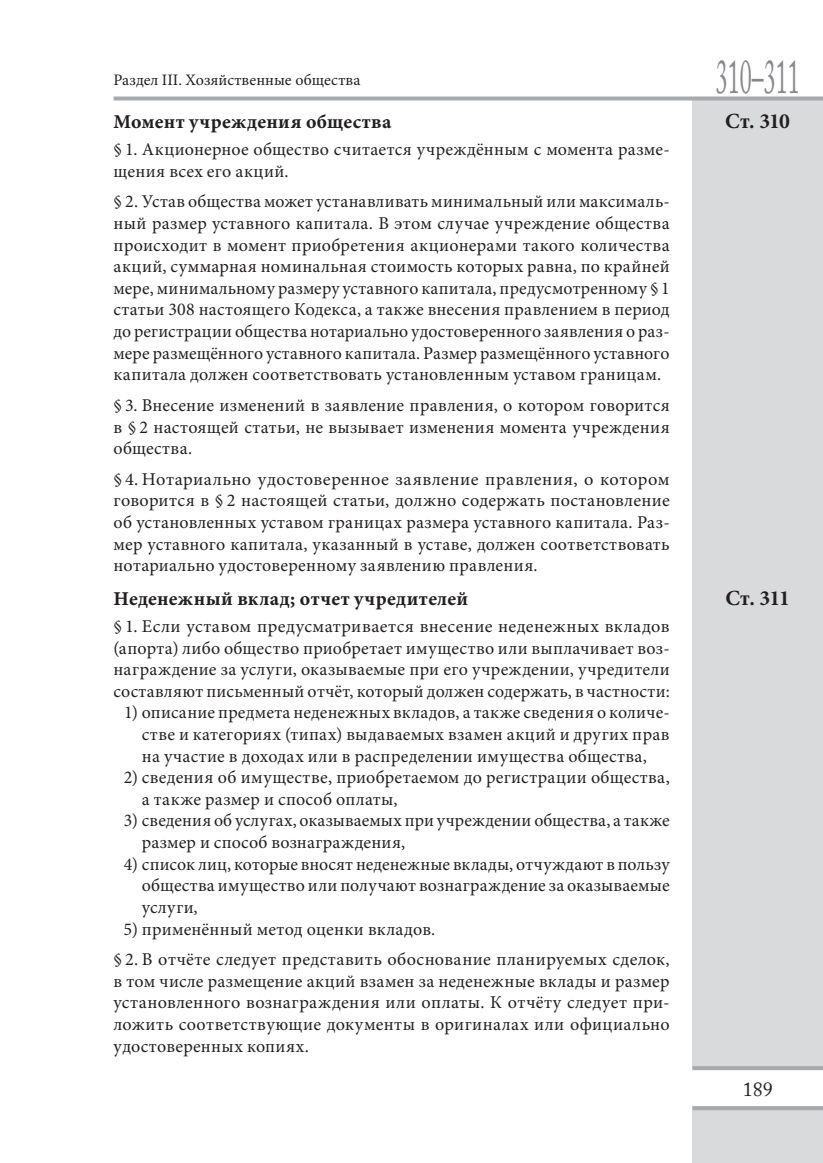
<style>
.page{position:relative;width:823px;height:1163px;background:#fff}
.page>*{position:absolute;margin:0;border:0;box-sizing:border-box;transform-origin:0 0}
.t1{font:48px "Adobe Caslon Pro";color:#87898c;scale:.5 1}
.aaa_tytul_art_ROS{font:700 21.6px "Minion Pro";letter-spacing:-.04em;color:#231f20}
.t2{font:20px "Adobe Caslon Pro";color:#231f20}
.aaa_tytul_art_ROS-2{font:19.6px "Minion Pro Bold Capt";letter-spacing:.02em;color:#231f20}
.aaa_tekst_art_ROS{font:18px/21.6px "Minion Pro";letter-spacing:.015em;color:#231f20;text-align:justify}
.aaa_podpunkt_1__ROS{font:18px/21.6px "Minion Pro";letter-spacing:.015em;color:#231f20;text-align:justify}
.t3{font:16px "Minion Pro";color:#231f20}
</style>
<div class="page">
<div style="left:692px;top:99px;width:130px;height:969px;background:#d9dadc"></div>
<div style="left:692px;top:1106px;width:130px;height:56px;background:#d9dadc"></div>
<svg style="left:113px;top:96px;width:709px;height:4px;background:#b2b3b7"></svg>
<svg style="left:692px;top:1106px;width:130px;height:3px"></svg>
<svg style="left:692px;top:1066px;width:130px;height:3px"></svg>
<p class="t3" style="left:113px;top:69px;width:248px">Раздел III. Хозяйственные общества</p>
<p class="t1" style="left:715px;top:48px;width:169px">310–311</p>
<p class="aaa_tytul_art_ROS-2" style="left:113px;top:107px;width:279px">Момент учреждения общества</p>
<p class="aaa_tytul_art_ROS" style="left:724px;top:106px;width:66px">Ст. 310</p>
<p class="aaa_tekst_art_ROS" style="left:113px;top:138px;width:557px">§ 1. Акционерное общество считается учреждённым с момента разме&shy;щения всех его акций.</p>
<p class="aaa_tekst_art_ROS" style="left:113px;top:191px;width:557px">§ 2. Устав общества может устанавливать минимальный или максималь&shy;ный размер уставного капитала. В этом случае учреждение общества происходит в момент приобретения акционерами такого количества акций, суммарная номинальная стоимость которых равна, по крайней мере, минимальному размеру уставного капитала, предусмотренному § 1 статьи 308 настоящего Кодекса, а также внесения правлением в период до регистрации общества нотариально удостоверенного заявления о раз&shy;мере размещённого уставного капитала. Размер размещённого уставного капитала должен соответствовать установленным уставом границам.</p>
<p class="aaa_tekst_art_ROS" style="left:113px;top:394px;width:557px">§ 3. Внесение изменений в заявление правления, о котором говорится в § 2 настоящей статьи, не вызывает изменения момента учреждения общества.</p>
<p class="aaa_tekst_art_ROS" style="left:113px;top:468px;width:557px">§ 4. Нотариально удостоверенное заявление правления, о котором говорится в § 2 настоящей статьи, должно содержать постановление об установленных уставом границах размера уставного капитала. Раз&shy;мер уставного капитала, указанный в уставе, должен соответствовать нотариально удостоверенному заявлению правления.</p>
<p class="aaa_tytul_art_ROS-2" style="left:113px;top:584px;width:356px">Неденежный вклад; отчет учредителей</p>
<p class="aaa_tytul_art_ROS" style="left:725px;top:582px;width:66px">Ст. 311</p>
<p class="aaa_tekst_art_ROS" style="left:113px;top:615px;width:557px">§ 1. Если уставом предусматривается внесение неденежных вкладов (апорта) либо общество приобретает имущество или выплачивает воз&shy;награждение за услуги, оказываемые при его учреждении, учредители составляют письменный отчёт, который должен содержать, в частности:</p>
<p class="aaa_podpunkt_1__ROS" style="left:142px;top:701px;width:529px;text-indent:-18px">1) описание предмета неденежных вкладов, а также сведения о количе&shy;стве и категориях (типах) выдаваемых взамен акций и других прав на участие в доходах или в распределении имущества общества,</p>
<p class="aaa_podpunkt_1__ROS" style="left:142px;top:766px;width:529px;text-indent:-18px">2) сведения об имуществе, приобретаемом до регистрации общества, а также размер и способ оплаты,</p>
<p class="aaa_podpunkt_1__ROS" style="left:142px;top:809px;width:529px;text-indent:-18px">3) сведения об услугах, оказываемых при учреждении общества, а также размер и способ вознаграждения,</p>
<p class="aaa_podpunkt_1__ROS" style="left:142px;top:853px;width:529px;text-indent:-18px">4) список лиц, которые вносят неденежные вклады, отчуждают в пользу общества имущество или получают вознаграждение за оказываемые услуги,</p>
<p class="aaa_podpunkt_1__ROS" style="left:123px;top:917px;width:313px">5) применённый метод оценки вкладов.</p>
<p class="aaa_tekst_art_ROS" style="left:113px;top:948px;width:557px">§ 2. В отчёте следует представить обоснование планируемых сделок, в том числе размещение акций взамен за неденежные вклады и размер установленного вознаграждения или оплаты. К отчёту следует при&shy;ложить соответствующие документы в оригиналах или официально удостоверенных копиях.</p>
<p class="t2" style="left:742px;top:1077px;width:31px">189</p>
</div>
